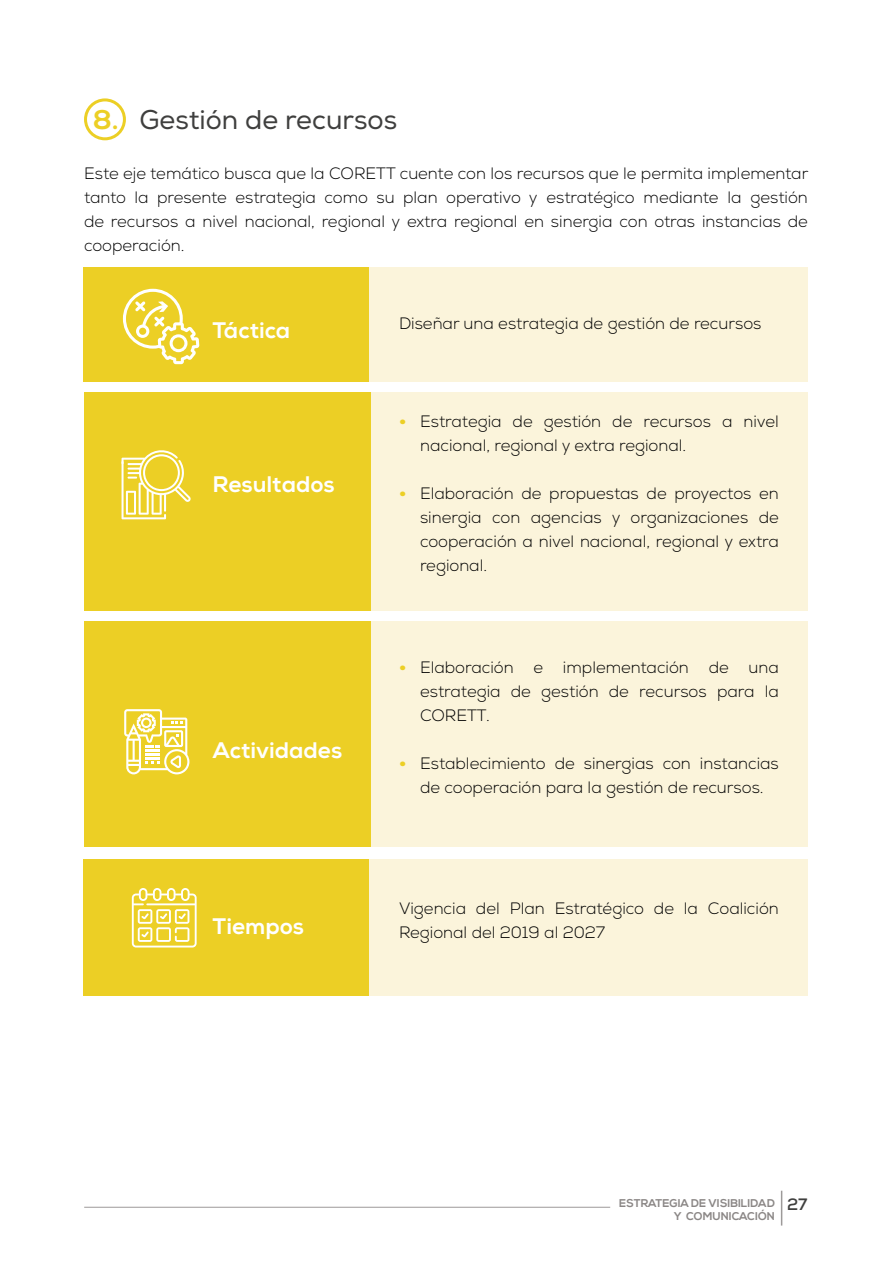
<style>
.page{position:relative;width:893px;height:1263px;background:#fff}
.page>*{position:absolute;margin:0;border:0;box-sizing:border-box;transform-origin:0 0}
.Fotda{font:27px "Nexa";color:#3f3f3e}
.Bold_palabras{font:800 22.5px "Nexa";color:#fff}
.Texto_cuerpo_coalici{font:300 16.5px/24px "Nexa";color:#000;text-align:justify}
.t1{font:700 11.25px/13.5px "Nexa";color:#8b8786}
.s1{font-weight:800;color:#eccf25}
.s2{font-weight:900;color:#eccf25}
.s3{font-size:16.5px;color:#3f3f3e}
</style>
<div class="page">
<hr style="left:781px;top:1191px;width:1px;height:34px;background:#9d9a99">
<hr style="left:84px;top:1207px;width:526px;height:1px;background:#9d9a99">
<div style="left:84px;top:98px;width:42px;height:42px;border:3px solid #eccf25;border-radius:50%"></div>
<div style="left:83px;top:267px;width:362px;height:115px;background:#eccf25"></div>
<div style="left:83px;top:860px;width:362px;height:136px;background:#eccf25"></div>
<div style="left:85px;top:393px;width:309px;height:218px;background:#eccf25"></div>
<div style="left:85px;top:622px;width:309px;height:225px;background:#eccf25"></div>
<div style="left:371px;top:393px;width:437px;height:218px;background:#fbf4db"></div>
<div style="left:371px;top:622px;width:437px;height:225px;background:#fbf4db"></div>
<div style="left:370px;top:267px;width:438px;height:115px;background:#fbf4db"></div>
<div style="left:370px;top:860px;width:438px;height:136px;background:#fbf4db"></div>
<svg style="left:122px;top:450px;width:69px;height:69px"></svg>
<svg style="left:132px;top:888px;width:65px;height:59px"></svg>
<svg style="left:124px;top:709px;width:65px;height:65px"></svg>
<hr style="left:145px;top:757px;width:15px;height:3px;background:#fff">
<svg style="left:123px;top:289px;width:76px;height:75px"></svg>
<p class="Fotda" style="left:93px;top:103px;width:306px"><span class="s1">8.</span> Gestión de recursos</p>
<p class="Texto_cuerpo_coalici" style="left:84px;top:162px;width:726px">Este eje temático busca que la CORETT cuente con los recursos que le permita implementar tanto la presente estrategia como su plan operativo y estratégico mediante la gestión de recursos a nivel nacional, regional y extra regional en sinergia con otras instancias de cooperación.</p>
<p class="Bold_palabras" style="left:213px;top:316px;width:79px">Táctica</p>
<p class="Bold_palabras" style="left:213px;top:471px;width:124px">Resultados</p>
<p class="Bold_palabras" style="left:213px;top:736px;width:131px">Actividades</p>
<p class="Bold_palabras" style="left:213px;top:912px;width:93px">Tiempos</p>
<p class="Texto_cuerpo_coalici" style="left:399px;top:311px;width:364px">Diseñar una estrategia de gestión de recursos</p>
<p class="Texto_cuerpo_coalici" style="left:420px;top:410px;width:360px;text-indent:-21px"><span class="s2">•</span> Estrategia de gestión de recursos a nivel nacional, regional y extra regional.</p>
<p class="Texto_cuerpo_coalici" style="left:420px;top:482px;width:360px;text-indent:-21px"><span class="s2">•</span> Elaboración de propuestas de proyectos en sinergia con agencias y organizaciones de cooperación a nivel nacional, regional y extra regional.</p>
<p class="Texto_cuerpo_coalici" style="left:420px;top:656px;width:360px;text-indent:-21px"><span class="s2">•</span> Elaboración e implementación de una estrategia de gestión de recursos para la CORETT.</p>
<p class="Texto_cuerpo_coalici" style="left:399px;top:752px;width:381px;text-align:center"><span class="s2">•</span> Establecimiento de sinergias con instancias de cooperación para la gestión de recursos.</p>
<p class="Texto_cuerpo_coalici" style="left:399px;top:897px;width:381px">Vigencia del Plan Estratégico de la Coalición<br>Regional del 2019 al 2027</p>
<p class="t1" style="left:674px;top:1196px;width:135px;text-indent:-55px">ESTRATEGIA DE VISIBILIDAD <span class="s3">27<br></span>Y COMUNICACIÓN</p>
</div>
